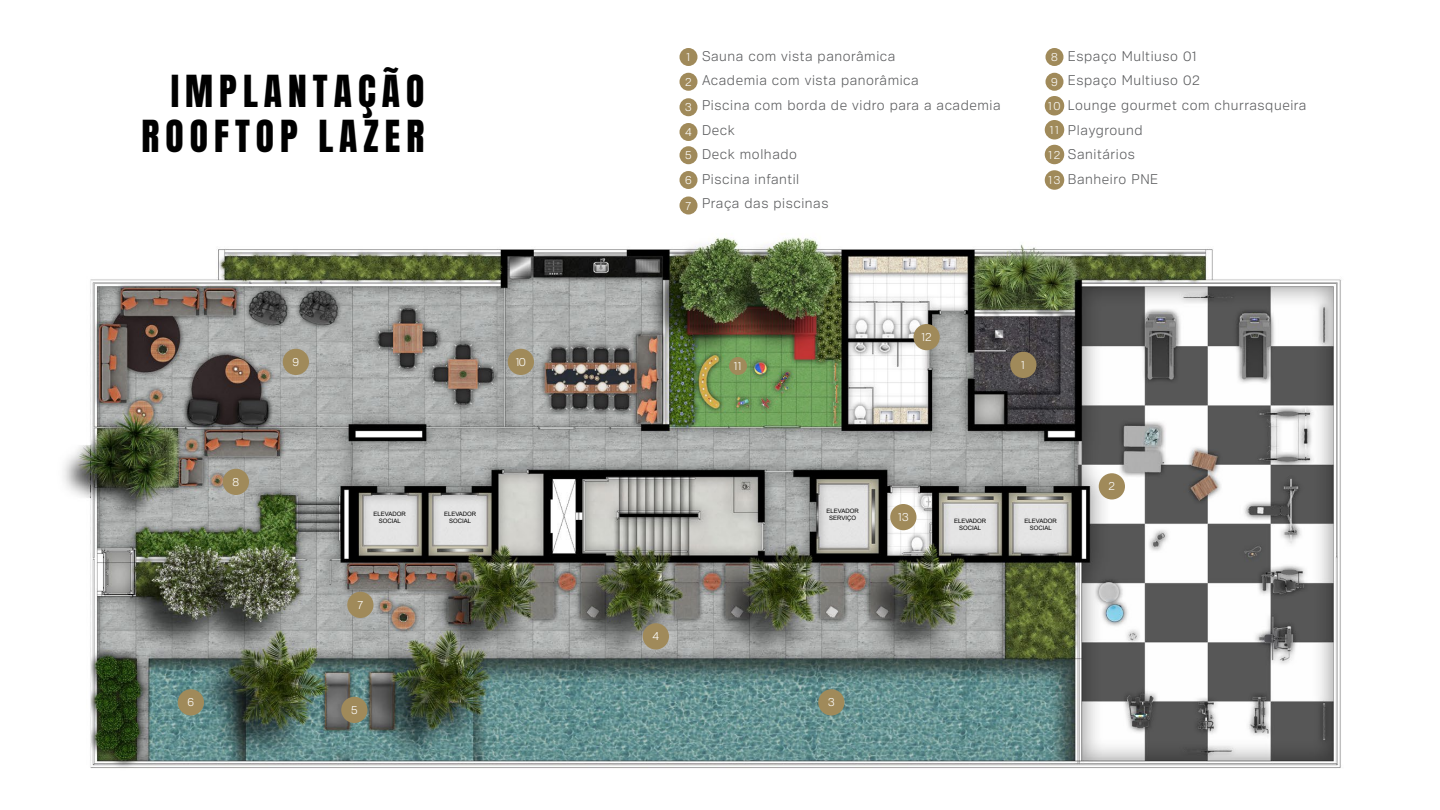
<style>
.page{position:relative;width:1440px;height:810px;background:#fff}
.page>*{position:absolute;margin:0;border:0;box-sizing:border-box;transform-origin:0 0}
.t1{font:37.58px/45.1px "Anton";letter-spacing:.16em;color:#000;text-align:right}
.t2{font:300 14.25px/24.6px "Crique Grotesk";letter-spacing:.04em;color:#58595b}
.t3{font:300 12px/24.8px "Crique Grotesk";letter-spacing:.04em;color:#fff}
.t4{font:6px/7.2px "Arial";color:#000;text-align:center}
</style>
<div class="page">
<img style="left:63px;top:197px;width:1278px;height:571px">
<div style="left:1010px;top:352px;width:26px;height:26px;background:#a08a5a;border-radius:50%"></div>
<div style="left:1099px;top:473px;width:26px;height:27px;background:#a08a5a;border-radius:50%"></div>
<div style="left:818px;top:689px;width:26px;height:27px;background:#a08a5a;border-radius:50%"></div>
<div style="left:643px;top:623px;width:26px;height:27px;background:#a08a5a;border-radius:50%"></div>
<div style="left:341px;top:697px;width:27px;height:26px;background:#a08a5a;border-radius:50%"></div>
<div style="left:178px;top:689px;width:26px;height:27px;background:#a08a5a;border-radius:50%"></div>
<div style="left:347px;top:592px;width:27px;height:26px;background:#a08a5a;border-radius:50%"></div>
<div style="left:223px;top:469px;width:26px;height:26px;background:#a08a5a;border-radius:50%"></div>
<div style="left:283px;top:349px;width:26px;height:26px;background:#a08a5a;border-radius:50%"></div>
<div style="left:508px;top:349px;width:26px;height:26px;background:#a08a5a;border-radius:50%"></div>
<div style="left:729px;top:357px;width:18px;height:18px;background:#a08a5a;border-radius:50%"></div>
<div style="left:914px;top:324px;width:26px;height:26px;background:#a08a5a;border-radius:50%"></div>
<div style="left:890px;top:504px;width:26px;height:26px;background:#a08a5a;border-radius:50%"></div>
<div style="left:680px;top:48px;width:18px;height:18px;background:#a08a5a;border-radius:50%"></div>
<div style="left:1046px;top:48px;width:18px;height:18px;background:#a08a5a;border-radius:50%"></div>
<div style="left:680px;top:146px;width:18px;height:18px;background:#a08a5a;border-radius:50%"></div>
<div style="left:680px;top:98px;width:18px;height:18px;background:#a08a5a;border-radius:50%"></div>
<div style="left:1045px;top:96px;width:19px;height:20px;background:#a08a5a;border-radius:50%"></div>
<div style="left:1045px;top:120px;width:19px;height:20px;background:#a08a5a;border-radius:50%"></div>
<div style="left:1045px;top:145px;width:19px;height:19px;background:#a08a5a;border-radius:50%"></div>
<div style="left:1045px;top:170px;width:19px;height:20px;background:#a08a5a;border-radius:50%"></div>
<div style="left:680px;top:196px;width:18px;height:18px;background:#a08a5a;border-radius:50%"></div>
<div style="left:680px;top:73px;width:18px;height:18px;background:#a08a5a;border-radius:50%"></div>
<div style="left:1046px;top:73px;width:18px;height:18px;background:#a08a5a;border-radius:50%"></div>
<div style="left:680px;top:171px;width:18px;height:18px;background:#a08a5a;border-radius:50%"></div>
<div style="left:680px;top:123px;width:18px;height:18px;background:#a08a5a;border-radius:50%"></div>
<h1 class="t1" style="left:142px;top:72px;width:284px">IMPLANTAÇÃO<br>ROOFTOP LAZER</h1>
<p class="t3" style="left:233px;top:469px;width:8px">8</p>
<p class="t3" style="left:188px;top:690px;width:8px">6</p>
<p class="t3" style="left:293px;top:349px;width:8px">9</p>
<p class="t3" style="left:516px;top:349px;width:12px">10</p>
<p class="t4" style="left:374px;top:510px;width:34px">ELEVADOR<br>SOCIAL</p>
<p class="t3" style="left:357px;top:592px;width:7px">7</p>
<p class="t4" style="left:444px;top:510px;width:34px">ELEVADOR<br>SOCIAL</p>
<p class="t3" style="left:351px;top:697px;width:8px">5</p>
<p class="t2" style="left:702px;top:44px;width:300px">Sauna com vista panorâmica<br>Academia com vista panorâmica<br>Piscina com borda de vidro para a academia<br>Deck<br>Deck molhado<br>Piscina infantil<br>Praça das piscinas</p>
<p class="t2" style="left:1068px;top:44px;width:240px">Espaço Multiuso 01<br>Espaço Multiuso 02<br>Lounge gourmet com churrasqueira<br>Playground<br>Sanitários<br>Banheiro PNE</p>
<p class="t3" style="left:686px;top:44px;width:6px">1</p>
<p class="t3" style="left:1051px;top:44px;width:8px">8</p>
<p class="t3" style="left:685px;top:69px;width:8px">2</p>
<p class="t3" style="left:1051px;top:69px;width:8px">9</p>
<p class="t3" style="left:685px;top:95px;width:8px">3</p>
<p class="t3" style="left:1048px;top:93px;width:14px">10<br>11<br>12<br>13</p>
<p class="t3" style="left:686px;top:193px;width:7px">7</p>
<p class="t3" style="left:685px;top:119px;width:8px">4</p>
<p class="t3" style="left:685px;top:143px;width:8px">5</p>
<p class="t3" style="left:685px;top:167px;width:8px">6</p>
<p class="t3" style="left:734px;top:353px;width:10px">11</p>
<p class="t3" style="left:653px;top:624px;width:8px">4</p>
<p class="t3" style="left:921px;top:325px;width:12px">12</p>
<p class="t3" style="left:1021px;top:352px;width:6px">1</p>
<p class="t4" style="left:827px;top:507px;width:34px">ELEVADOR<br>SERVIÇO</p>
<p class="t3" style="left:898px;top:505px;width:12px">13</p>
<p class="t4" style="left:954px;top:517px;width:34px">ELEVADOR<br>SOCIAL</p>
<p class="t4" style="left:1025px;top:517px;width:34px">ELEVADOR<br>SOCIAL</p>
<p class="t3" style="left:1109px;top:474px;width:8px">2</p>
<p class="t3" style="left:828px;top:690px;width:8px">3</p>
</div>
